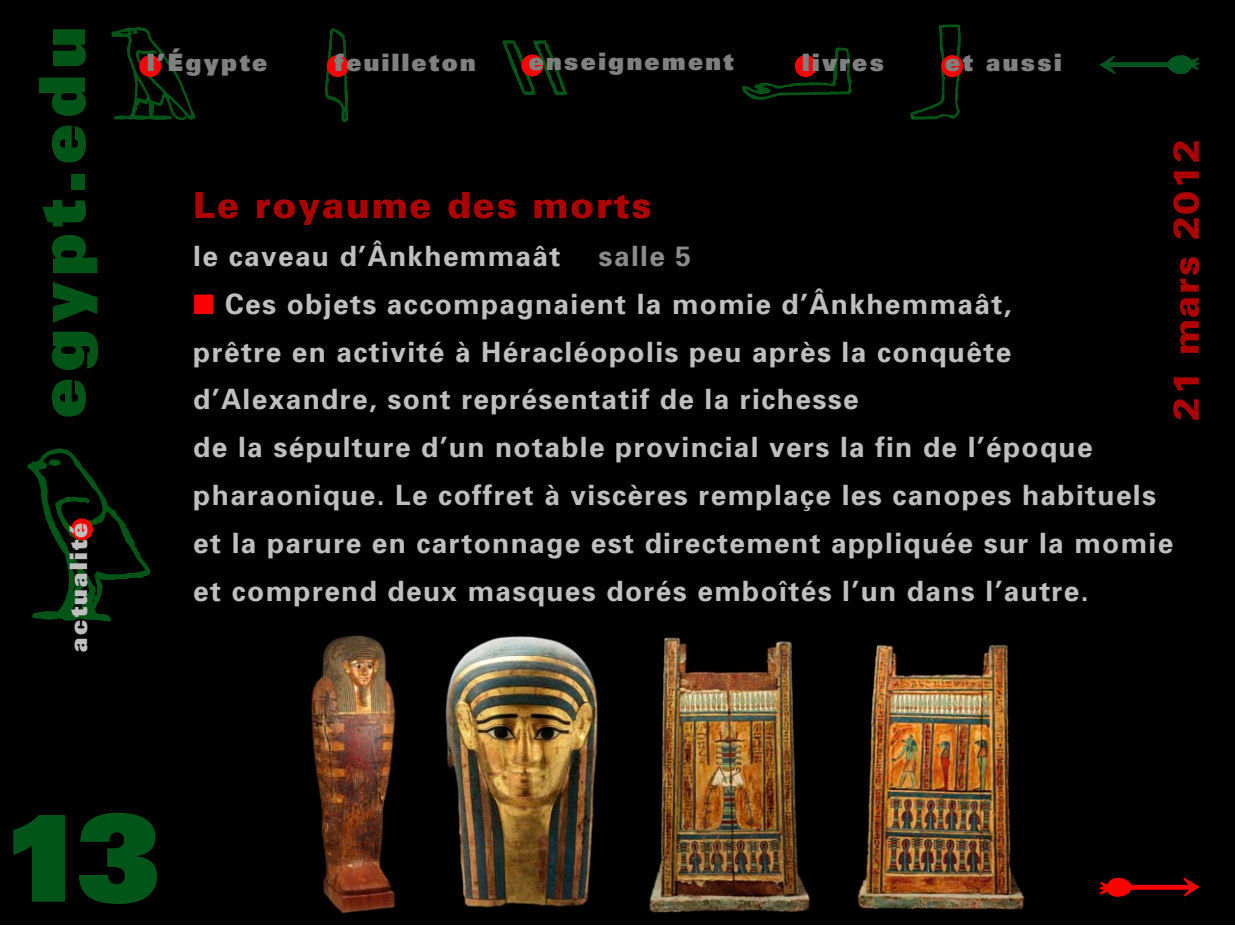
<style>
.page{position:relative;width:1235px;height:926px;background:#fff}
.page>*{position:absolute;margin:0;border:0;box-sizing:border-box;transform-origin:0 0}
.t1{font:900 120px "Univers";color:#005618}
.t2{font:900 64px "Univers";letter-spacing:.1em;color:#005517}
.t3{font:900 36px "Univers";letter-spacing:.05em;color:#af0000}
.t4{font:700 28px/48px "Univers";letter-spacing:.05em;color:#bfbfbf}
.t5{font:700 28px "Univers";letter-spacing:.05em;color:#8c8c8c}
.t6{font:900 24px "Univers";letter-spacing:.1em;color:#808080}
.t7{font:900 24px "Univers";letter-spacing:.1em;color:#bfbfbf}
.s1{color:#f00}
</style>
<div class="page">
<div style="left:1px;top:0;width:1234px;height:925px;background:#000"></div>
<svg style="left:111px;top:26px;width:84px;height:94px"></svg>
<svg style="left:324px;top:28px;width:24px;height:94px"></svg>
<div style="left:139px;top:55px;width:22px;height:22px;background:#f00;border-radius:50%"></div>
<div style="left:327px;top:55px;width:22px;height:22px;background:#f00;border-radius:50%"></div>
<svg style="left:742px;top:47px;width:110px;height:53px"></svg>
<div style="left:795px;top:55px;width:21px;height:22px;background:#f00;border-radius:50%"></div>
<svg style="left:910px;top:24px;width:51px;height:96px"></svg>
<div style="left:941px;top:55px;width:22px;height:22px;background:#f00;border-radius:50%"></div>
<svg style="left:502px;top:40px;width:65px;height:56px"></svg>
<div style="left:521px;top:55px;width:22px;height:21px;background:#f00;border-radius:50%"></div>
<svg style="left:28px;top:448px;width:123px;height:174px"></svg>
<div style="left:71px;top:518px;width:22px;height:22px;background:#f00;border-radius:50%"></div>
<svg style="left:1099px;top:55px;width:100px;height:19px"></svg>
<svg style="left:1099px;top:878px;width:100px;height:19px"></svg>
<img style="left:311px;top:635px;width:85px;height:279px">
<img style="left:857px;top:644px;width:168px;height:266px">
<img style="left:649px;top:637px;width:162px;height:276px">
<img style="left:445px;top:636px;width:153px;height:272px">
<h2 class="t2" style="left:20px;top:418px;width:393px;rotate:-90deg">egypt.edu</h2>
<p class="t7" style="left:63px;top:652px;width:130px;rotate:-90deg">actualité</p>
<p class="t6" style="left:147px;top:47px;width:122px">l’Égypte</p>
<p class="t6" style="left:335px;top:47px;width:143px">feuilleton</p>
<p class="t6" style="left:529px;top:46px;width:207px">enseignement</p>
<p class="t6" style="left:802px;top:47px;width:83px">livres</p>
<p class="t6" style="left:945px;top:47px;width:118px">et aussi</p>
<p class="t3" style="left:1163px;top:421px;width:283px;rotate:-90deg">21 mars 2012</p>
<p class="t3" style="left:193px;top:182px;width:460px">Le royaume des morts</p>
<p class="t4" style="left:193px;top:232px;width:369px">le caveau d’Ânkhemmaât</p>
<p class="t5" style="left:598px;top:239px;width:94px">salle 5</p>
<p class="t4" style="left:193px;top:280px;width:981px"><span class="s1">■</span> Ces objets accompagnaient la momie d’Ânkhemmaât,<br>prêtre en activité à Héracléopolis peu après la conquête d’Alexandre, sont représentatif de la richesse<br>de la sépulture d’un notable provincial vers la fin de l’époque pharaonique. Le coffret à viscères remplaçe les canopes habituels et la parure en cartonnage est directement appliquée sur la momie et comprend deux masques dorés emboîtés l’un dans l’autre.</p>
<h1 class="t1" style="left:3px;top:780px;width:160px">13</h1>
</div>
